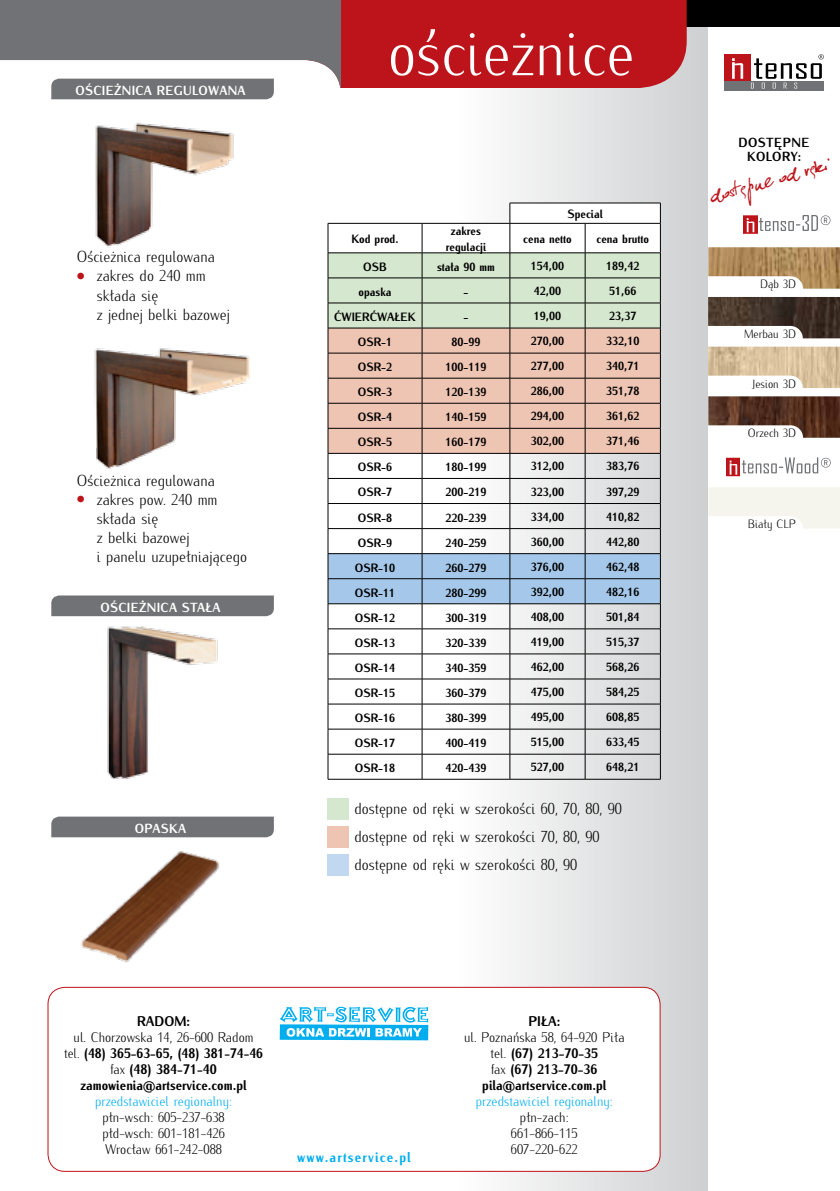
<style>
.page{position:relative;width:840px;height:1191px;background:#fff}
.page>*{position:absolute;margin:0;border:0;box-sizing:border-box;transform-origin:0 0}
.t1{font:300 65.8px "Iwona Cond";color:#fff}
.t2{font:29.4px "Kuba reczny";color:#bc141a}
.t3{font:300 16px/19.2px "Iwona Cond";color:#000}
.t4{font:800 14.2px "Iwona Cond";letter-spacing:.08em;color:#00aeef}
.t5{font:800 14px/16px "Iwona Cond";color:#000;text-align:center}
.t6{font:300 14px/16px "Iwona Cond";color:#000;text-align:justify}
.t7{font:300 14px "Iwona Cond";color:#00aeef}
.t8{font:800 13.2px "Iwona Cond";letter-spacing:.025em;color:#fff}
.t9{font:800 13.2px/14.6px "Iwona Cond";letter-spacing:.035em;color:#000;text-align:center}
.t10{font:800 12px/15.4px "Iwona Cond";color:#000;text-align:center}
.t11{font:300 12px "Iwona Cond";color:#000}
.s1{color:#bc141a}
.s2{font-weight:300}
</style>
<div class="page">
<img style="left:94px;top:348px;width:156px;height:121px">
<div style="left:459px;top:0;width:248px;height:1191px;background:linear-gradient(to right,#fefefe,#cecfd0)"></div>
<div style="left:0;top:0;width:839px;height:26px;background:#000"></div>
<div style="left:340px;top:0;width:346px;height:88px;background:#bc141a"></div>
<svg style="left:0;top:0;width:340px;height:86px;fill:#717275"></svg>
<img style="left:96px;top:122px;width:138px;height:126px">
<img style="left:77px;top:837px;width:163px;height:126px">
<img style="left:106px;top:616px;width:116px;height:163px">
<hr style="left:327px;top:779px;width:95px;height:1px;background:#000">
<hr style="left:422px;top:779px;width:87px;height:1px;background:#000">
<hr style="left:509px;top:779px;width:75px;height:1px;background:#000">
<hr style="left:584px;top:779px;width:76px;height:1px;background:#000">
<svg style="left:327px;top:203px;width:333px;height:576px"></svg>
<hr style="left:509px;top:223px;width:75px;height:1px;background:#000">
<hr style="left:584px;top:223px;width:76px;height:1px;background:#000">
<svg style="left:743px;top:215px;width:87px;height:19px"></svg>
<img style="left:707px;top:347px;width:132px;height:41px">
<img style="left:708px;top:247px;width:131px;height:42px">
<img style="left:707px;top:297px;width:132px;height:41px">
<svg style="left:707px;top:54px;width:117px;height:153px"></svg>
<svg style="left:726px;top:457px;width:104px;height:19px"></svg>
<div style="left:51px;top:79px;width:223px;height:20px;background:#717275"></div>
<div style="left:51px;top:595px;width:223px;height:21px;background:#717275"></div>
<div style="left:51px;top:816px;width:223px;height:21px;background:#717275"></div>
<div style="left:327px;top:798px;width:22px;height:22px;background:#d5e7ce"></div>
<div style="left:327px;top:826px;width:22px;height:22px;background:#eec4b2"></div>
<div style="left:327px;top:854px;width:22px;height:22px;background:#c2d8f0"></div>
<div style="left:48px;top:987px;width:611px;height:184px;background:#fff;border-radius:17px"></div>
<div style="left:47px;top:986px;width:613px;height:185px;border:1px solid #bc141a;border-radius:17px"></div>
<img style="left:708px;top:396px;width:131px;height:42px">
<svg style="left:279px;top:1006px;width:149px;height:16px"></svg>
<div style="left:279px;top:1024px;width:149px;height:16px;background:#00aeef"></div>
<svg style="left:286px;top:1028px;width:83px;height:8px"></svg>
<svg style="left:375px;top:1028px;width:46px;height:8px"></svg>
<p class="t8" style="left:75px;top:81px;width:172px">OŚCIEŻNICA REGULOWANA</p>
<h3 class="t3" style="left:77px;top:245px;width:139px">Ościeżnica regulowana</h3>
<h3 class="t3" style="left:97px;top:265px;width:135px;text-indent:-20px"><span class="s1">•</span> zakres do 240 mm składa się<br>z jednej belki bazowej</h3>
<h3 class="t3" style="left:77px;top:469px;width:139px">Ościeżnica regulowana</h3>
<h3 class="t3" style="left:97px;top:488px;width:152px;text-indent:-20px"><span class="s1">•</span> zakres pow. 240 mm składa się<br>z belki bazowej<br>i panelu uzupełniającego</h3>
<p class="t8" style="left:100px;top:597px;width:122px">OŚCIEŻNICA STAŁA</p>
<p class="t8" style="left:135px;top:818px;width:53px">OPASKA</p>
<h1 class="t1" style="left:387px;top:1px;width:248px">ościeżnice</h1>
<p class="t10" style="left:567px;top:205px;width:37px">Special</p>
<p class="t10" style="left:351px;top:231px;width:48px">Kod prod.</p>
<p class="t10" style="left:445px;top:223px;width:42px">zakres regulacji</p>
<p class="t10" style="left:523px;top:230px;width:50px">cena netto</p>
<p class="t10" style="left:596px;top:230px;width:54px">cena brutto</p>
<p class="t10" style="left:363px;top:258px;width:25px">OSB</p>
<p class="t10" style="left:437px;top:258px;width:59px">stała 90 mm</p>
<p class="t10" style="left:530px;top:257px;width:35px">154,00</p>
<p class="t10" style="left:606px;top:257px;width:35px">189,42</p>
<p class="t10" style="left:358px;top:283px;width:34px">opaska</p>
<p class="t10" style="left:463px;top:283px;width:6px">-</p>
<p class="t10" style="left:533px;top:282px;width:29px">42,00</p>
<p class="t10" style="left:609px;top:282px;width:29px">51,66</p>
<p class="t10" style="left:334px;top:308px;width:83px">ĆWIERĆWAŁEK</p>
<p class="t10" style="left:463px;top:308px;width:6px">-</p>
<p class="t10" style="left:533px;top:307px;width:29px">19,00</p>
<p class="t10" style="left:609px;top:307px;width:29px">23,37</p>
<p class="t10" style="left:357px;top:333px;width:36px">OSR-1</p>
<p class="t10" style="left:451px;top:333px;width:30px">80-99</p>
<p class="t10" style="left:530px;top:332px;width:35px">270,00</p>
<p class="t10" style="left:606px;top:332px;width:35px">332,10</p>
<p class="t10" style="left:357px;top:358px;width:36px">OSR-2</p>
<p class="t10" style="left:445px;top:358px;width:42px">100-119</p>
<p class="t10" style="left:530px;top:358px;width:35px">277,00</p>
<p class="t10" style="left:606px;top:358px;width:35px">340,71</p>
<p class="t10" style="left:357px;top:384px;width:36px">OSR-3</p>
<p class="t10" style="left:445px;top:384px;width:42px">120-139</p>
<p class="t10" style="left:530px;top:383px;width:35px">286,00</p>
<p class="t10" style="left:606px;top:383px;width:35px">351,78</p>
<p class="t10" style="left:357px;top:409px;width:36px">OSR-4</p>
<p class="t10" style="left:445px;top:409px;width:42px">140-159</p>
<p class="t10" style="left:530px;top:408px;width:35px">294,00</p>
<p class="t10" style="left:606px;top:408px;width:35px">361,62</p>
<p class="t10" style="left:357px;top:434px;width:36px">OSR-5</p>
<p class="t10" style="left:445px;top:434px;width:42px">160-179</p>
<p class="t10" style="left:530px;top:433px;width:35px">302,00</p>
<p class="t10" style="left:606px;top:433px;width:35px">371,46</p>
<p class="t10" style="left:357px;top:459px;width:36px">OSR-6</p>
<p class="t10" style="left:445px;top:459px;width:42px">180-199</p>
<p class="t10" style="left:530px;top:458px;width:35px">312,00</p>
<p class="t10" style="left:606px;top:458px;width:35px">383,76</p>
<p class="t10" style="left:357px;top:484px;width:36px">OSR-7</p>
<p class="t10" style="left:445px;top:484px;width:42px">200-219</p>
<p class="t10" style="left:530px;top:483px;width:35px">323,00</p>
<p class="t10" style="left:606px;top:483px;width:35px">397,29</p>
<p class="t10" style="left:357px;top:509px;width:36px">OSR-8</p>
<p class="t10" style="left:445px;top:509px;width:42px">220-239</p>
<p class="t10" style="left:530px;top:508px;width:35px">334,00</p>
<p class="t10" style="left:606px;top:508px;width:35px">410,82</p>
<p class="t10" style="left:357px;top:534px;width:36px">OSR-9</p>
<p class="t10" style="left:445px;top:534px;width:42px">240-259</p>
<p class="t10" style="left:530px;top:533px;width:35px">360,00</p>
<p class="t10" style="left:606px;top:533px;width:35px">442,80</p>
<p class="t10" style="left:354px;top:559px;width:42px">OSR-10</p>
<p class="t10" style="left:445px;top:559px;width:42px">260-279</p>
<p class="t10" style="left:530px;top:558px;width:35px">376,00</p>
<p class="t10" style="left:606px;top:558px;width:35px">462,48</p>
<p class="t10" style="left:354px;top:584px;width:42px">OSR-11</p>
<p class="t10" style="left:445px;top:584px;width:42px">280-299</p>
<p class="t10" style="left:530px;top:583px;width:35px">392,00</p>
<p class="t10" style="left:606px;top:583px;width:35px">482,16</p>
<p class="t10" style="left:354px;top:609px;width:42px">OSR-12</p>
<p class="t10" style="left:445px;top:609px;width:42px">300-319</p>
<p class="t10" style="left:530px;top:608px;width:35px">408,00</p>
<p class="t10" style="left:606px;top:608px;width:35px">501,84</p>
<p class="t10" style="left:354px;top:634px;width:42px">OSR-13</p>
<p class="t10" style="left:445px;top:634px;width:42px">320-339</p>
<p class="t10" style="left:530px;top:633px;width:35px">419,00</p>
<p class="t10" style="left:606px;top:633px;width:35px">515,37</p>
<p class="t10" style="left:354px;top:659px;width:42px">OSR-14</p>
<p class="t10" style="left:445px;top:659px;width:42px">340-359</p>
<p class="t10" style="left:530px;top:658px;width:35px">462,00</p>
<p class="t10" style="left:606px;top:658px;width:35px">568,26</p>
<p class="t10" style="left:354px;top:684px;width:42px">OSR-15</p>
<p class="t10" style="left:445px;top:684px;width:42px">360-379</p>
<p class="t10" style="left:530px;top:683px;width:35px">475,00</p>
<p class="t10" style="left:606px;top:683px;width:35px">584,25</p>
<p class="t10" style="left:354px;top:709px;width:42px">OSR-16</p>
<p class="t10" style="left:445px;top:709px;width:42px">380-399</p>
<p class="t10" style="left:530px;top:708px;width:35px">495,00</p>
<p class="t10" style="left:606px;top:708px;width:35px">608,85</p>
<p class="t10" style="left:354px;top:734px;width:42px">OSR-17</p>
<p class="t10" style="left:445px;top:734px;width:42px">400-419</p>
<p class="t10" style="left:530px;top:733px;width:35px">515,00</p>
<p class="t10" style="left:606px;top:733px;width:35px">633,45</p>
<p class="t10" style="left:354px;top:759px;width:42px">OSR-18</p>
<p class="t10" style="left:445px;top:759px;width:42px">420-439</p>
<p class="t10" style="left:530px;top:759px;width:35px">527,00</p>
<p class="t10" style="left:606px;top:759px;width:35px">648,21</p>
<h3 class="t3" style="left:354px;top:793px;width:269px;line-height:28px">dostępne od ręki w szerokości 60, 70, 80, 90 dostępne od ręki w szerokości 70, 80, 90 dostępne od ręki w szerokości 80, 90</h3>
<p class="t5" style="left:137px;top:1012px;width:54px">RADOM:</p>
<p class="t5" style="left:64px;top:1028px;width:200px"><span class="s2">ul. Chorzowska 14, 26-600 Radom<br>tel.</span> (48) 365-63-65, (48) 381-74-46 <span class="s2">fax</span> (48) 384-71-40 zamowienia@artservice.com.pl</p>
<p class="t7" style="left:95px;top:1089px;width:138px">przedstawiciel regionalny:</p>
<p class="t6" style="left:102px;top:1107px;width:124px">płn-wsch: 605-237-638 płd-wsch: 601-181-426<br>Wrocław 661-242-088</p>
<p class="t4" style="left:297px;top:1147px;width:115px">www.artservice.pl</p>
<p class="t5" style="left:528px;top:1012px;width:33px">PIŁA:</p>
<p class="t5" style="left:464px;top:1028px;width:162px"><span class="s2">ul. Poznańska 58, 64-920 Piła tel.</span> (67) 213-70-35<br><span class="s2">fax</span> (67) 213-70-36 pila@artservice.com.pl</p>
<p class="t7" style="left:475px;top:1089px;width:138px">przedstawiciel regionalny:</p>
<p class="t6" style="left:510px;top:1107px;width:68px;text-align:center">płn-zach:<br>661-866-115<br>607-220-622</p>
<p class="t9" style="left:738px;top:134px;width:73px">DOSTĘPNE<br>KOLORY:</p>
<h2 class="t2" style="left:706px;top:183px;width:123px;rotate:-15deg">dostę pne od ręki</h2>
<p class="t11" style="left:759px;top:275px;width:38px">Dąb 3D</p>
<p class="t11" style="left:743px;top:324px;width:53px">Merbau 3D</p>
<p class="t11" style="left:751px;top:374px;width:46px">Jesion 3D</p>
<p class="t11" style="left:747px;top:424px;width:50px">Orzech 3D</p>
<p class="t11" style="left:747px;top:514px;width:50px">Biały CLP</p>
</div>
